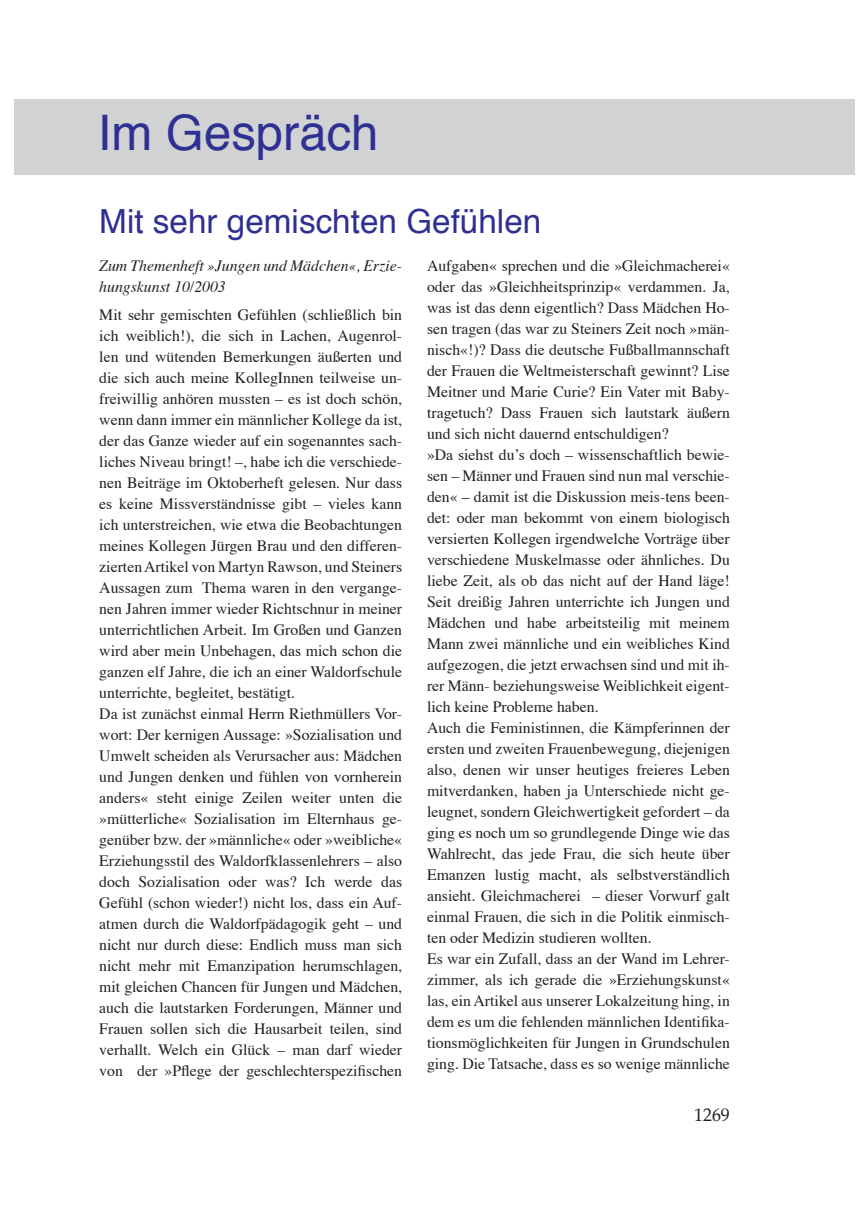
<style>
.page{position:relative;width:859px;height:1206px;background:#fff}
.page>*{position:absolute;margin:0;border:0;box-sizing:border-box;transform-origin:0 0}
.t1{font:49px "Helvetica";color:#2e3092}
.t2{font:33.25px "Helvetica";color:#2e3092}
.t3{font:17.85px "Palatino";color:#231f20}
.t4{font:15.75px/21px "Times";color:#231f20}
.t5{font:italic 15.75px/21px "Times";color:#231f20}
</style>
<div class="page">
<div style="left:15px;top:99px;width:839px;height:76px;background:#d1d2d4"></div>
<h1 class="t1" style="left:98px;top:91px;width:282px">Im Gespräch</h1>
<h2 class="t2" style="left:99px;top:193px;width:443px">Mit sehr gemischten Gefühlen</h2>
<p class="t5" style="left:99px;top:254px;width:304px">Zum Themenheft »Jungen und Mädchen«, Erzie&shy;hungskunst 10/2003</p>
<p class="t4" style="left:99px;top:303px;width:304px">Mit sehr gemischten Gefühlen (schließlich bin ich weiblich!), die sich in Lachen, Augenrol&shy;len und wütenden Bemerkungen äußerten und die sich auch meine KollegInnen teilweise un&shy;freiwillig anhören mussten – es ist doch schön, wenn dann immer ein männlicher Kollege da ist, der das Ganze wieder auf ein sogenanntes sach&shy;liches Niveau bringt! –, habe ich die verschiede&shy;nen Beiträge im Oktoberheft gelesen. Nur dass es keine Missverständnisse gibt – vieles kann ich unterstreichen, wie etwa die Beobachtungen meines Kollegen Jürgen Brau und den differen&shy;zierten Artikel von Martyn Rawson, und Steiners Aussagen zum Thema waren in den vergange&shy;nen Jahren immer wieder Richtschnur in meiner unterrichtlichen Arbeit. Im Großen und Ganzen wird aber mein Unbehagen, das mich schon die ganzen elf Jahre, die ich an einer Waldorfschule unterrichte, begleitet, bestätigt.<br>Da ist zunächst einmal Herrn Riethmüllers Vor&shy;wort: Der kernigen Aussage: »Sozialisation und Umwelt scheiden als Verursacher aus: Mädchen und Jungen denken und fühlen von vornherein anders« steht einige Zeilen weiter unten die »mütterliche« Sozialisation im Elternhaus ge&shy;genüber bzw. der »männliche« oder »weibliche« Erziehungsstil des Waldorfklassenlehrers – also doch Sozialisation oder was? Ich werde das Gefühl (schon wieder!) nicht los, dass ein Auf&shy;atmen durch die Waldorfpädagogik geht – und nicht nur durch diese: Endlich muss man sich nicht mehr mit Emanzipation herumschlagen, mit gleichen Chancen für Jungen und Mädchen, auch die lautstarken Forderungen, Männer und Frauen sollen sich die Hausarbeit teilen, sind verhallt. Welch ein Glück – man darf wieder von der »Pflege der geschlechterspezifischen</p>
<p class="t4" style="left:427px;top:254px;width:304px">Aufgaben« sprechen und die »Gleichmacherei« oder das »Gleichheitsprinzip« verdammen. Ja, was ist das denn eigentlich? Dass Mädchen Ho&shy;sen tragen (das war zu Steiners Zeit noch »män&shy;nisch«!)? Dass die deutsche Fußballmannschaft der Frauen die Weltmeisterschaft gewinnt? Lise Meitner und Marie Curie? Ein Vater mit Baby&shy;tragetuch? Dass Frauen sich lautstark äußern und sich nicht dauernd entschuldigen?<br>»Da siehst du’s doch – wissenschaftlich bewie&shy;sen – Männer und Frauen sind nun mal verschie&shy;den« – damit ist die Diskussion meis-tens been&shy;det: oder man bekommt von einem biologisch versierten Kollegen irgendwelche Vorträge über verschiedene Muskelmasse oder ähnliches. Du liebe Zeit, als ob das nicht auf der Hand läge!<br>Seit dreißig Jahren unterrichte ich Jungen und Mädchen und habe arbeitsteilig mit meinem Mann zwei männliche und ein weibliches Kind aufgezogen, die jetzt erwachsen sind und mit ih&shy;rer Männ- beziehungsweise Weiblichkeit eigent&shy;lich keine Probleme haben.<br>Auch die Feministinnen, die Kämpferinnen der ersten und zweiten Frauenbewegung, diejenigen also, denen wir unser heutiges freieres Leben mitverdanken, haben ja Unterschiede nicht ge&shy;leugnet, sondern Gleichwertigkeit gefordert – da ging es noch um so grundlegende Dinge wie das Wahlrecht, das jede Frau, die sich heute über Emanzen lustig macht, als selbstverständlich ansieht. Gleichmacherei – dieser Vorwurf galt einmal Frauen, die sich in die Politik einmisch&shy;ten oder Medizin studieren wollten.<br>Es war ein Zufall, dass an der Wand im Lehrer&shy;zimmer, als ich gerade die »Erziehungskunst« las, ein Artikel aus unserer Lokalzeitung hing, in dem es um die fehlenden männlichen Identifika&shy;tionsmöglichkeiten für Jungen in Grundschulen ging. Die Tatsache, dass es so wenige männliche</p>
<p class="t3" style="left:694px;top:1103px;width:37px">1269</p>
</div>
